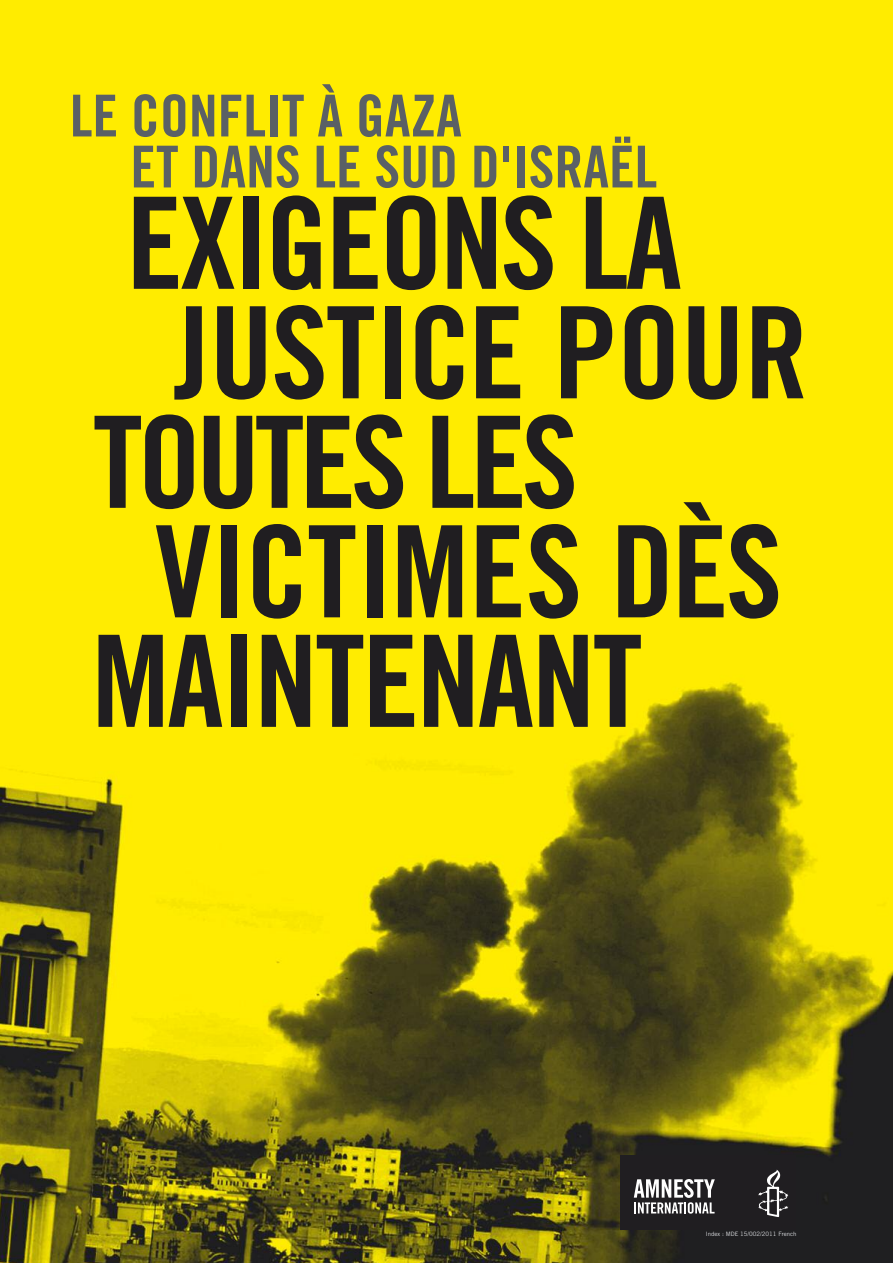
<style>
.page{position:relative;width:893px;height:1263px;background:#ffec00}
.page>*{position:absolute;margin:0;border:0;box-sizing:border-box;transform-origin:0 0}
.t1{font:127.5px "Amnesty Trade Gothic Bd Cn 20";letter-spacing:-.02em;color:#201e21}
.t2{font:127.5px "Amnesty Trade Gothic Bd Cn 20";color:#201e21}
.t3{font:127.5px "Amnesty Trade Gothic Bd Cn 20";letter-spacing:-.04em;color:#201e21}
.t4{font:57.82px/51px "Amnesty Trade Gothic Bd Cn 20";color:#5a6065}
.t5{font:6px "Amnesty Trade Gothic";color:#dee0e3}
</style>
<div class="page">
<img style="left:0;top:682px;width:893px;height:581px">
<div style="left:621px;top:1155px;width:175px;height:74px;background:#201e21"></div>
<svg style="left:634px;top:1179px;width:81px;height:34px"></svg>
<svg style="left:758px;top:1169px;width:30px;height:48px"></svg>
<p class="t4" style="left:130px;top:90px;width:528px;text-indent:-60px">LE CONFLIT À GAZA<br>ET DANS LE SUD D'ISRAËL</p>
<h1 class="t1" style="left:126px;top:166px;width:557px">EXIGEONS LA</h1>
<h1 class="t2" style="left:174px;top:275px;width:636px">JUSTICE POUR</h1>
<h1 class="t3" style="left:93px;top:385px;width:487px">TOUTES LES</h1>
<h1 class="t1" style="left:155px;top:494px;width:629px">VICTIMES DÈS</h1>
<h1 class="t1" style="left:92px;top:604px;width:552px">MAINTENANT</h1>
<p class="t5" style="left:706px;top:1230px;width:92px">Index : MDE 15/002/2011 French</p>
</div>
